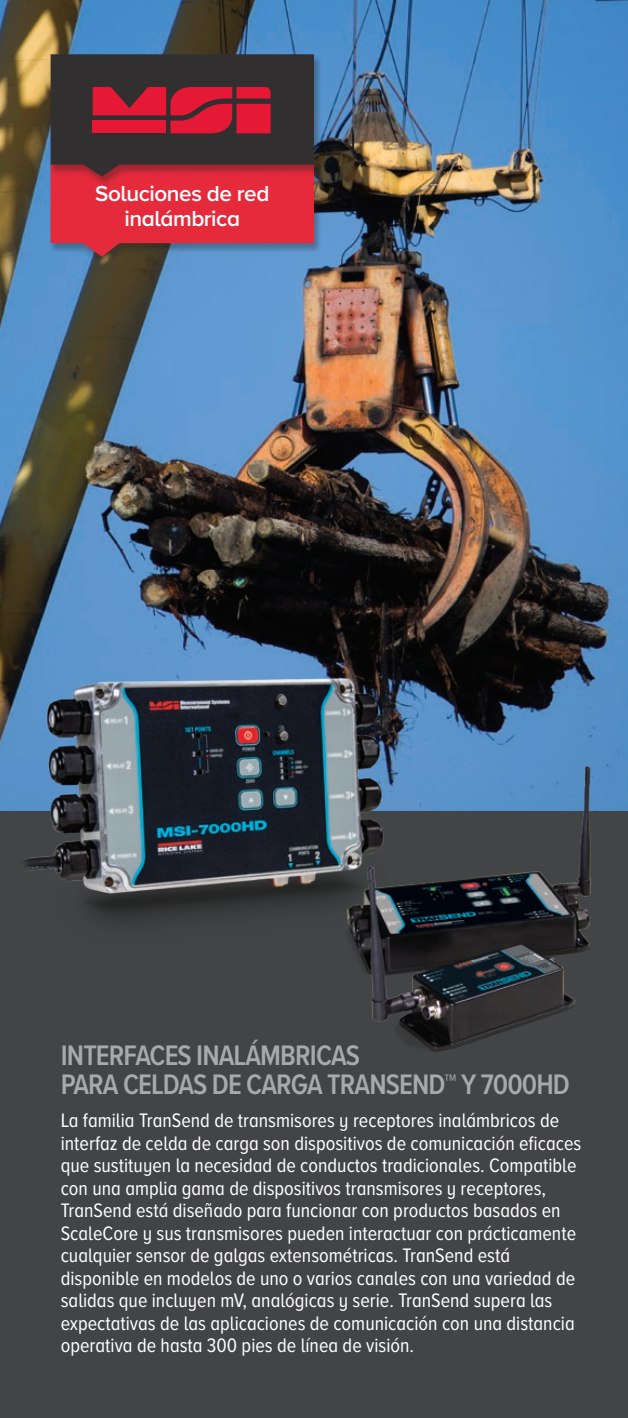
<style>
.page{position:relative;width:628px;height:1418px;background:#fff}
.page>*{position:absolute;margin:0;border:0;box-sizing:border-box;transform-origin:0 0}
.FEATURES_Head{font:600 29.25px/29.2px "Proxima Nova A Cond";letter-spacing:-.03em;color:#a8a9ad}
.Product_Headers{font:600 22.5px/24.8px "Proxima Nova A";letter-spacing:-.02em;color:#fff;text-align:center}
.Product_Body_White{font:20.25px/22.5px "Proxima Nova A Cond";color:#fff}
</style>
<div class="page">
<div style="left:0;top:810px;width:628px;height:608px;background:#434445"></div>
<img style="left:0;top:0;width:628px;height:730px">
<div style="left:49px;top:163px;width:274px;height:105px;background:#231f20;opacity:.35"></div>
<div style="left:49px;top:55px;width:274px;height:133px;background:#231f20;opacity:.35"></div>
<img style="left:0;top:612px;width:453px;height:309px">
<img style="left:279px;top:730px;width:349px;height:322px">
<svg style="left:51px;top:54px;width:263px;height:203px;background:#8a2e3b"></svg>
<div style="left:93px;top:121px;width:73px;height:12px;background:#e51836"></div>
<p class="Product_Headers" style="left:95px;top:180px;width:176px">Soluciones de red inalámbrica</p>
<p class="FEATURES_Head" style="left:61px;top:1040px;width:511px">INTERFACES INALÁMBRICAS<br>PARA CELDAS DE CARGA TRANSEND™ Y 7000HD</p>
<p class="Product_Body_White" style="left:61px;top:1108px;width:522px">La familia TranSend de transmisores y receptores inalámbricos de interfaz de celda de carga son dispositivos de comunicación eficaces que sustituyen la necesidad de conductos tradicionales. Compatible con una amplia gama de dispositivos transmisores y receptores, TranSend está diseñado para funcionar con productos basados en ScaleCore y sus transmisores pueden interactuar con prácticamente cualquier sensor de galgas extensométricas. TranSend está disponible en modelos de uno o varios canales con una variedad de salidas que incluyen mV, analógicas y serie. TranSend supera las expectativas de las aplicaciones de comunicación con una distancia operativa de hasta 300 pies de línea de visión.</p>
</div>
